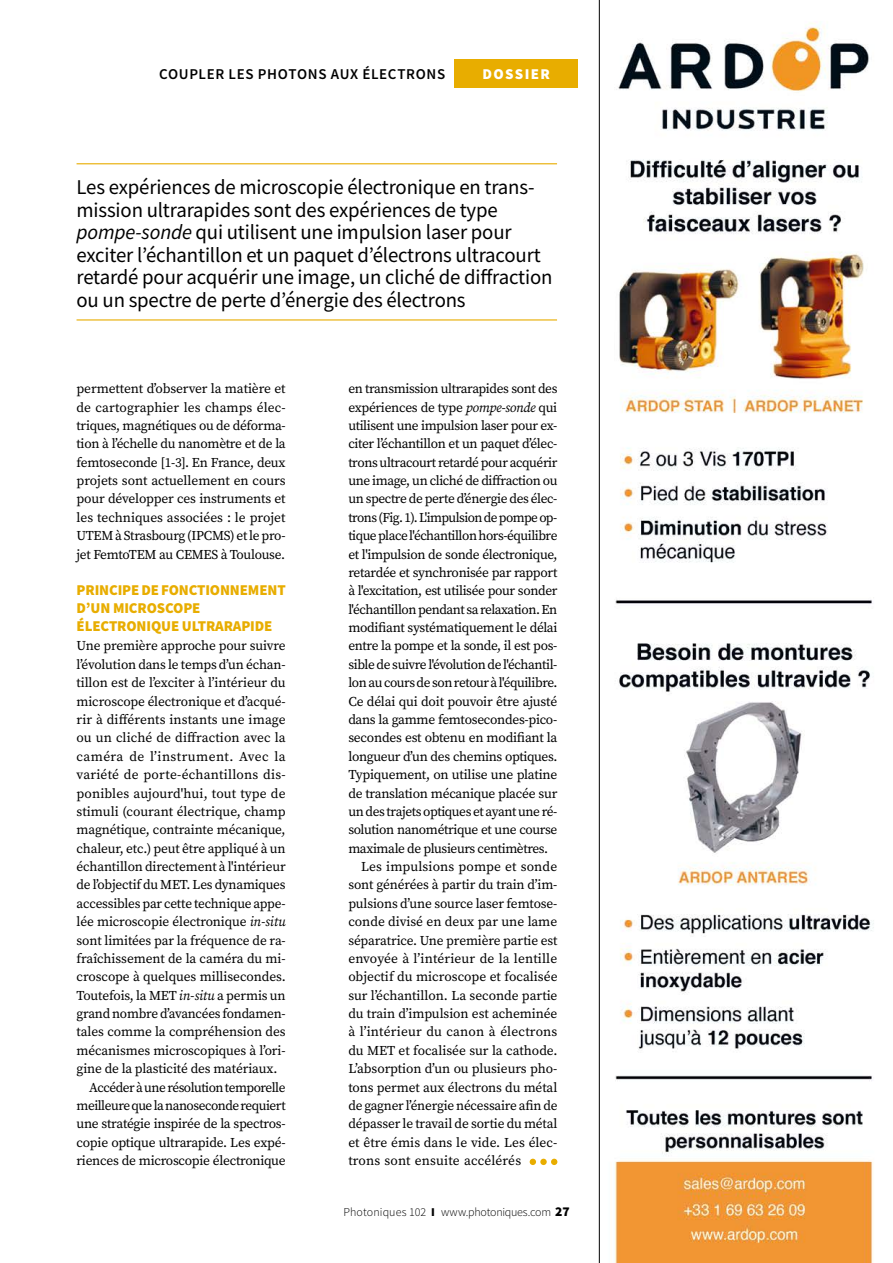
<style>
.page{position:relative;width:893px;height:1263px;background:#fff}
.page>*{position:absolute;margin:0;border:0;box-sizing:border-box;transform-origin:0 0}
.t1{font:21px/22.5px "Source Sans Pro";letter-spacing:-.01em;color:#000}
.t2{font:900 15px/18px "Source Sans Pro";letter-spacing:-.01em;color:#e8ad00}
.t3{font:600 15px "Source Sans Pro";color:#000}
.t4{font:900 15px "Source Sans Pro";letter-spacing:.09em;color:#fff}
.t5{font:13.5px/18.5px "Source Serif Pro";letter-spacing:-.015em;color:#000;text-align:justify}
.t6{font:13.5px "Source Serif Pro";letter-spacing:.01em;color:#000}
.t7{font:13.5px "Source Serif Pro";letter-spacing:-.035em;color:#000}
.t8{font:13.5px "Source Serif Pro";letter-spacing:.015em;color:#000}
.t9{font:13.5px "Source Serif Pro";letter-spacing:.005em;color:#000}
.t10{font:13.5px "Source Serif Pro";letter-spacing:-.04em;color:#000}
.t11{font:13.5px "Source Serif Pro";letter-spacing:.03em;color:#000}
.t12{font:300 12px "Source Sans Pro";color:#000}
.s1{font-style:italic}
.s2{font-weight:900}
.s3{font-weight:900;font-size:13.5px}
</style>
<div class="page">
<div style="left:454px;top:60px;width:124px;height:28px;background:#e8ad00"></div>
<hr style="left:77px;top:163px;width:480px;height:1px;background:#e8ad00">
<hr style="left:77px;top:319px;width:480px;height:1px;background:#e8ad00">
<svg style="left:599px;top:0;width:275px;height:1263px"></svg>
<svg style="left:530px;top:1159px;width:6px;height:6px"></svg>
<div style="left:540px;top:1159px;width:7px;height:6px;background:#e8ad00;border-radius:50%"></div>
<svg style="left:551px;top:1159px;width:6px;height:6px"></svg>
<p class="t3" style="left:159px;top:64px;width:12px">COUPLER</p>
<p class="t3" style="left:229px;top:64px;width:9px">LES</p>
<p class="t3" style="left:258px;top:64px;width:11px">PHOTONS</p>
<p class="t3" style="left:331px;top:64px;width:11px">AUX</p>
<p class="t3" style="left:362px;top:64px;width:10px">ÉLECTRONS</p>
<p class="t4" style="left:483px;top:64px;width:69px">DOSSIER</p>
<p class="t1" style="left:77px;top:176px;width:477px">Les expériences de microscopie électronique en trans&shy;mission ultrarapides sont des expériences de type <span class="s1">pompe-sonde</span> qui utilisent une impulsion laser pour exciter l’échantillon et un paquet d’électrons ultracourt retardé pour acquérir une image, un cliché de diffraction ou un spectre de perte d’énergie des électrons</p>
<p class="t5" style="left:77px;top:379px;width:211px">permettent d’observer la matière et de cartographier les champs élec&shy;triques, magnétiques ou de déforma&shy;tion à l’échelle du nanomètre et de la femtoseconde [1-3]. En France, deux projets sont actuellement en cours pour développer ces instruments et les techniques associées : le projet UTEM à Strasbourg (IPCMS) et le pro&shy;jet FemtoTEM au CEMES à Toulouse.</p>
<p class="t2" style="left:77px;top:581px;width:211px">PRINCIPE DE FONCTIONNEMENT<br>D’UN MICROSCOPE<br>ÉLECTRONIQUE ULTRARAPIDE</p>
<p class="t5" style="left:77px;top:637px;width:211px">Une première approche pour suivre</p>
<p class="t5" style="left:77px;top:655px;width:211px">l’évolution dans le temps d’un échan-</p>
<p class="t5" style="left:77px;top:673px;width:211px">tillon est de l’exciter à l’intérieur du</p>
<p class="t5" style="left:77px;top:692px;width:211px">microscope électronique et d’acqué-</p>
<p class="t9" style="left:77px;top:710px;width:211px">rir à différents instants une image</p>
<p class="t6" style="left:77px;top:729px;width:211px">ou un cliché de diffraction avec la</p>
<p class="t11" style="left:77px;top:747px;width:211px">caméra de l’instrument. Avec la</p>
<p class="t8" style="left:77px;top:766px;width:211px">variété de porte-échantillons dis-</p>
<p class="t6" style="left:77px;top:784px;width:211px">ponibles aujourd'hui, tout type de</p>
<p class="t5" style="left:77px;top:802px;width:211px">stimuli (courant électrique, champ</p>
<p class="t5" style="left:77px;top:820px;width:210px">magnétique, contrainte mécanique,</p>
<p class="t5" style="left:77px;top:839px;width:211px">chaleur, etc.) peut être appliqué à un</p>
<p class="t5" style="left:77px;top:857px;width:211px">échantillon directement à l'intérieur</p>
<p class="t5" style="left:77px;top:876px;width:211px">de l’objectif du MET. Les dynamiques</p>
<p class="t5" style="left:77px;top:894px;width:211px">accessibles par cette technique appe-</p>
<p class="t5" style="left:77px;top:912px;width:211px">lée microscopie électronique <span class="s1">in-situ</span></p>
<p class="t5" style="left:77px;top:931px;width:211px">sont limitées par la fréquence de ra-</p>
<p class="t5" style="left:77px;top:949px;width:211px">fraîchissement de la caméra du mi-</p>
<p class="t5" style="left:77px;top:967px;width:211px">croscope à quelques millisecondes.</p>
<p class="t5" style="left:77px;top:986px;width:211px">Toutefois, la MET <span class="s1">in-situ</span> a permis un</p>
<p class="t5" style="left:77px;top:1004px;width:211px">grand nombre d’avancées fondamen-</p>
<p class="t5" style="left:77px;top:1023px;width:211px">tales comme la compréhension des</p>
<p class="t5" style="left:77px;top:1041px;width:211px">mécanismes microscopiques à l’ori-</p>
<p class="t5" style="left:77px;top:1059px;width:202px">gine de la plasticité des matériaux.</p>
<p class="t7" style="left:89px;top:1078px;width:198px">Accéder à une résolution temporelle</p>
<p class="t7" style="left:77px;top:1096px;width:211px">meilleure que la nanoseconde requiert</p>
<p class="t5" style="left:77px;top:1114px;width:211px">une stratégie inspirée de la spectros-</p>
<p class="t5" style="left:77px;top:1133px;width:211px">copie optique ultrarapide. Les expé-</p>
<p class="t5" style="left:77px;top:1151px;width:211px">riences de microscopie électronique</p>
<p class="t5" style="left:348px;top:379px;width:211px">en transmission ultrarapides sont des</p>
<p class="t5" style="left:348px;top:398px;width:210px">expériences de type <span class="s1">pompe-sonde</span> qui</p>
<p class="t5" style="left:348px;top:416px;width:211px">utilisent une impulsion laser pour ex-</p>
<p class="t5" style="left:348px;top:435px;width:211px">citer l’échantillon et un paquet d’élec-</p>
<p class="t5" style="left:348px;top:453px;width:211px">trons ultracourt retardé pour acquérir</p>
<p class="t5" style="left:348px;top:471px;width:211px">une image, un cliché de diffraction ou</p>
<p class="t5" style="left:348px;top:490px;width:211px">un spectre de perte d’énergie des élec-</p>
<p class="t10" style="left:348px;top:508px;width:211px">trons (Fig. 1). L'impulsion de pompe op-</p>
<p class="t7" style="left:348px;top:527px;width:211px">tique place l'échantillon hors-équilibre</p>
<p class="t5" style="left:348px;top:545px;width:211px">et l'impulsion de sonde électronique,</p>
<p class="t5" style="left:348px;top:563px;width:211px">retardée et synchronisée par rapport</p>
<p class="t5" style="left:348px;top:582px;width:211px">à l'excitation, est utilisée pour sonder</p>
<p class="t5" style="left:348px;top:600px;width:210px">l'échantillon pendant sa relaxation. En</p>
<p class="t5" style="left:348px;top:618px;width:211px">modifiant systématiquement le délai</p>
<p class="t5" style="left:348px;top:637px;width:211px">entre la pompe et la sonde, il est pos-</p>
<p class="t5" style="left:348px;top:655px;width:211px">sible de suivre l'évolution de l'échantil-</p>
<p class="t5" style="left:348px;top:673px;width:211px">lon au cours de son retour à l'équilibre.</p>
<p class="t5" style="left:348px;top:692px;width:211px">Ce délai qui doit pouvoir être ajusté</p>
<p class="t5" style="left:348px;top:710px;width:211px">dans la gamme femtosecondes-pico-</p>
<p class="t5" style="left:348px;top:729px;width:211px">secondes est obtenu en modifiant la</p>
<p class="t5" style="left:348px;top:747px;width:211px">longueur d’un des chemins optiques.</p>
<p class="t5" style="left:348px;top:765px;width:211px">Typiquement, on utilise une platine</p>
<p class="t5" style="left:348px;top:784px;width:211px">de translation mécanique placée sur</p>
<p class="t5" style="left:348px;top:802px;width:211px">un des trajets optiques et ayant une ré-</p>
<p class="t5" style="left:348px;top:820px;width:210px">solution nanométrique et une course</p>
<p class="t5" style="left:348px;top:839px;width:201px">maximale de plusieurs centimètres.</p>
<p class="t6" style="left:361px;top:857px;width:198px">Les impulsions pompe et sonde</p>
<p class="t5" style="left:348px;top:876px;width:211px">sont générées à partir du train d’im-</p>
<p class="t5" style="left:348px;top:894px;width:211px">pulsions d’une source laser femtose-</p>
<p class="t5" style="left:348px;top:912px;width:210px">conde divisé en deux par une lame</p>
<p class="t5" style="left:348px;top:931px;width:211px">séparatrice. Une première partie est</p>
<p class="t6" style="left:348px;top:949px;width:210px">envoyée à l’intérieur de la lentille</p>
<p class="t5" style="left:348px;top:967px;width:211px">objectif du microscope et focalisée</p>
<p class="t5" style="left:348px;top:986px;width:211px">sur l’échantillon. La seconde partie</p>
<p class="t5" style="left:348px;top:1004px;width:211px">du train d’impulsion est acheminée</p>
<p class="t8" style="left:348px;top:1023px;width:211px">à l’intérieur du canon à électrons</p>
<p class="t5" style="left:348px;top:1041px;width:211px">du MET et focalisée sur la cathode.</p>
<p class="t5" style="left:348px;top:1059px;width:211px">L’absorption d’un ou plusieurs pho-</p>
<p class="t5" style="left:348px;top:1078px;width:210px">tons permet aux électrons du métal</p>
<p class="t5" style="left:348px;top:1096px;width:211px">de gagner l’énergie nécessaire afin de</p>
<p class="t5" style="left:348px;top:1114px;width:211px">dépasser le travail de sortie du métal</p>
<p class="t9" style="left:348px;top:1133px;width:211px">et être émis dans le vide. Les élec-</p>
<p class="t6" style="left:348px;top:1151px;width:174px">trons sont ensuite accélérés</p>
<p class="t12" style="left:343px;top:1205px;width:228px">Photoniques 102 <span class="s2">I</span> www.photoniques.com <span class="s3">27</span></p>
</div>
